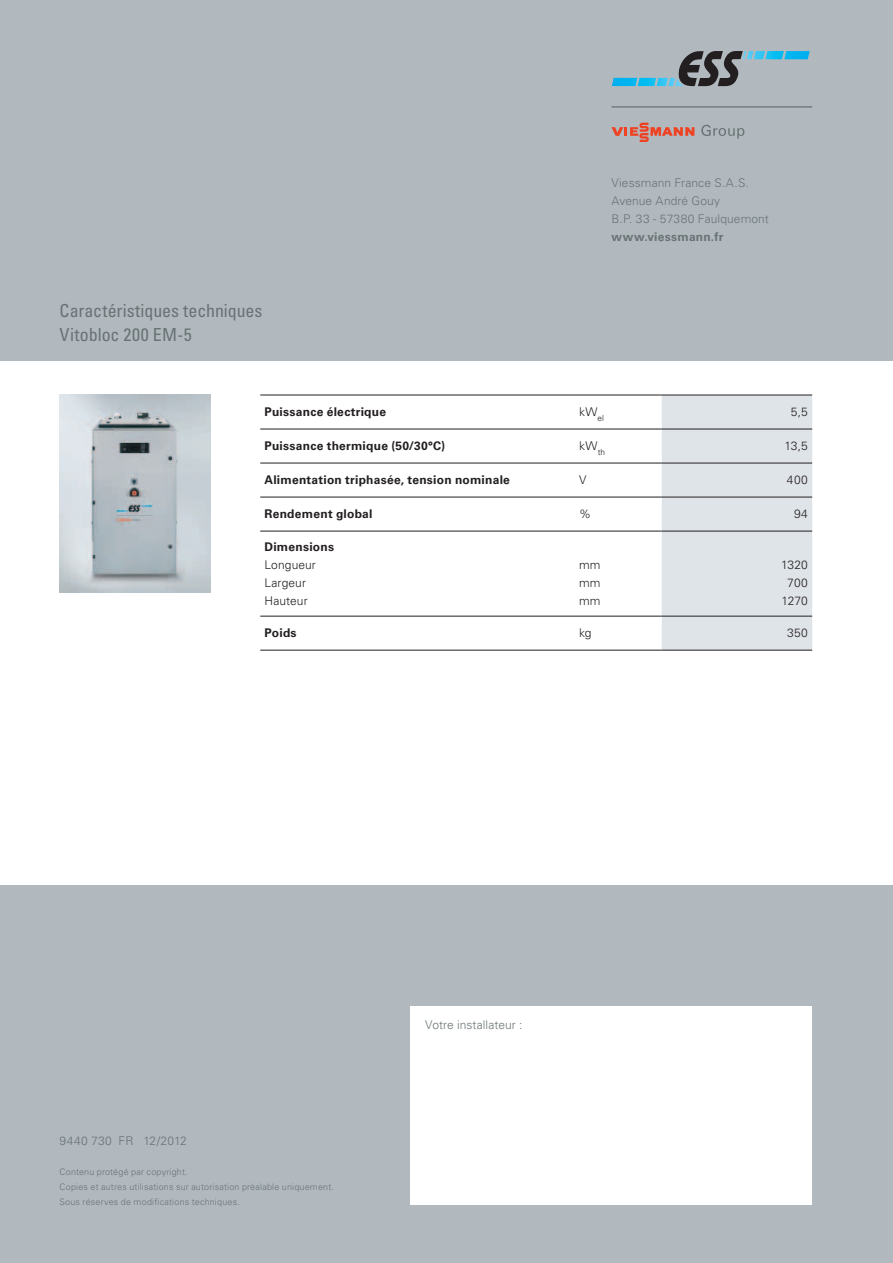
<style>
.page{position:relative;width:893px;height:1263px;background:#b1b9bf}
.page>*{position:absolute;margin:0;border:0;box-sizing:border-box;transform-origin:0 0}
.t1{font:condensed 18px/24px "Univers LTCYR 57";color:#697374}
.t2{font:700 12px "Univers LTCYR 65";letter-spacing:.02em;color:#231f20}
.t3{font:300 12px/18px "Univers LTCYR 45";letter-spacing:.01em;color:#231f20}
.t4{font:300 12px/18px "Univers LT Std";letter-spacing:.01em;color:#697374}
.t5{font:300 12px "Univers LTCYR 45";letter-spacing:.005em;color:#697374}
.t6{font:700 12px "Univers LT Std";letter-spacing:.02em;color:#697374}
.t7{font:300 9px/15px "Univers LTCYR 45";letter-spacing:.02em;color:#697374}
</style>
<div class="page">
<div style="left:0;top:361px;width:893px;height:523px;background:#fff"></div>
<div style="left:411px;top:1007px;width:401px;height:198px;background:#fff"></div>
<img style="left:60px;top:395px;width:150px;height:198px">
<svg style="left:612px;top:51px;width:198px;height:35px"></svg>
<hr style="left:611px;top:106px;width:201px;height:2px;background:#697374">
<svg style="left:611px;top:123px;width:83px;height:19px"></svg>
<svg style="left:701px;top:125px;width:43px;height:14px"></svg>
<div style="left:662px;top:396px;width:150px;height:254px;background:#dfe4e8"></div>
<hr style="left:260px;top:395px;width:315px;height:1px;background:#231f20">
<hr style="left:575px;top:395px;width:87px;height:1px;background:#231f20">
<hr style="left:662px;top:395px;width:150px;height:1px;background:#231f20">
<hr style="left:260px;top:650px;width:315px;height:1px;background:#231f20">
<hr style="left:575px;top:650px;width:87px;height:1px;background:#231f20">
<hr style="left:662px;top:650px;width:150px;height:1px;background:#231f20">
<hr style="left:260px;top:429px;width:315px;height:1px;background:#231f20">
<hr style="left:575px;top:429px;width:87px;height:1px;background:#231f20">
<hr style="left:662px;top:429px;width:150px;height:1px;background:#231f20">
<hr style="left:260px;top:463px;width:315px;height:1px;background:#231f20">
<hr style="left:575px;top:463px;width:87px;height:1px;background:#231f20">
<hr style="left:260px;top:497px;width:315px;height:1px;background:#231f20">
<hr style="left:575px;top:497px;width:87px;height:1px;background:#231f20">
<hr style="left:662px;top:497px;width:150px;height:1px;background:#231f20">
<hr style="left:260px;top:531px;width:315px;height:1px;background:#231f20">
<hr style="left:575px;top:531px;width:87px;height:1px;background:#231f20">
<hr style="left:662px;top:531px;width:150px;height:1px;background:#231f20">
<hr style="left:260px;top:616px;width:315px;height:1px;background:#231f20">
<hr style="left:575px;top:616px;width:87px;height:1px;background:#231f20">
<hr style="left:662px;top:616px;width:150px;height:1px;background:#231f20">
<hr style="left:662px;top:463px;width:150px;height:1px;background:#231f20">
<h1 class="t1" style="left:60px;top:298px;width:205px">Caractéristiques techniques<br>Vitobloc 200 EM-5</h1>
<h2 class="t4" style="left:611px;top:174px;width:159px">Viessmann France S.A.S.<br>Avenue André Gouy<br>B.P. 33 - 57380 Faulquemont</h2>
<h2 class="t6" style="left:611px;top:230px;width:113px">www.viessmann.fr</h2>
<h2 class="t2" style="left:264px;top:404px;width:123px">Puissance électrique</h2>
<h2 class="t3" style="left:579px;top:403px;width:26px">kW<sub>el</sub></h2>
<h2 class="t3" style="left:791px;top:403px;width:19px">5,5</h2>
<h2 class="t2" style="left:264px;top:438px;width:182px">Puissance thermique (50/30°C)</h2>
<h2 class="t3" style="left:579px;top:437px;width:28px">kW<sub>th</sub></h2>
<h2 class="t3" style="left:784px;top:437px;width:25px">13,5</h2>
<h2 class="t2" style="left:264px;top:472px;width:247px">Alimentation triphasée, tension nominale</h2>
<h2 class="t3" style="left:579px;top:471px;width:9px">V</h2>
<h2 class="t3" style="left:787px;top:471px;width:23px">400</h2>
<h2 class="t2" style="left:264px;top:506px;width:110px">Rendement global</h2>
<h2 class="t3" style="left:579px;top:505px;width:13px">%</h2>
<h2 class="t3" style="left:794px;top:505px;width:15px">94</h2>
<h2 class="t2" style="left:264px;top:538px;width:71px">Dimensions</h2>
<h2 class="t3" style="left:264px;top:555px;width:53px">Longueur<br>Largeur<br>Hauteur</h2>
<h2 class="t3" style="left:579px;top:555px;width:23px;text-align:justify">mm mm mm</h2>
<h2 class="t3" style="left:781px;top:555px;width:28px;text-align:center">1320<br>700<br>1270</h2>
<h2 class="t2" style="left:264px;top:625px;width:34px">Poids</h2>
<h2 class="t3" style="left:579px;top:624px;width:14px">kg</h2>
<h2 class="t3" style="left:787px;top:624px;width:22px">350</h2>
<h2 class="t5" style="left:59px;top:1132px;width:129px">9440 730 FR 12/2012</h2>
<p class="t7" style="left:60px;top:1163px;width:276px">Contenu protégé par copyright.<br>Copies et autres utilisations sur autorisation préalable uniquement.<br>Sous réserves de modifications techniques.</p>
<h2 class="t5" style="left:425px;top:1017px;width:99px">Votre installateur :</h2>
</div>
